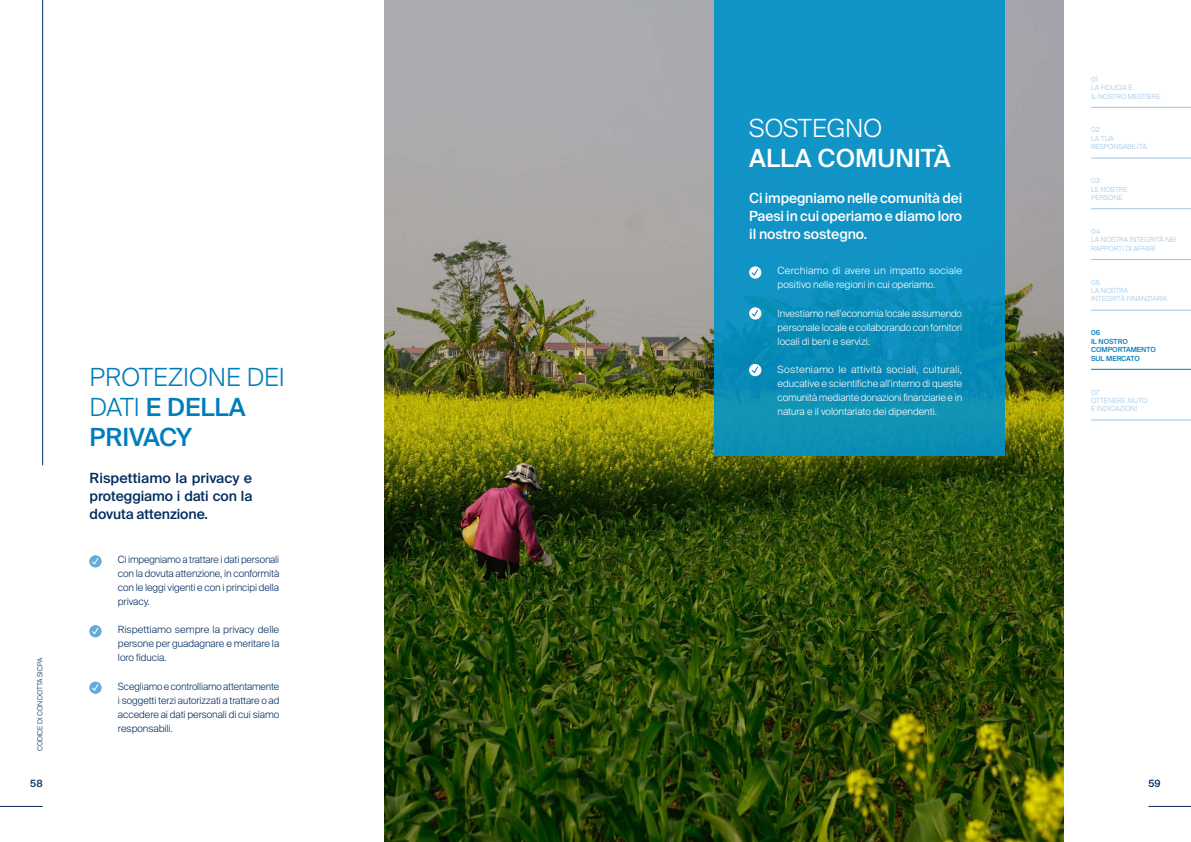
<style>
.page{position:relative;width:1191px;height:842px;background:#fff}
.page>*{position:absolute;margin:0;border:0;box-sizing:border-box;transform-origin:0 0}
.t1{font:300 25px/30px "Suisse Intl";color:#007dbb}
.t2{font:500 25px "Suisse Intl";color:#fff}
.t3{font:300 25px "Suisse Intl";color:#fff}
.t4{font:500 14px/18px "Suisse Intl";letter-spacing:-.01em;color:#fff;text-align:justify}
.t5{font:500 14px/18px "Suisse Intl";letter-spacing:-.005em;color:#002c5f;text-align:justify}
.t6{font:300 10px/14px "Suisse Intl";letter-spacing:-.005em;color:#fff;text-align:justify}
.t7{font:300 10px/14px "Suisse Intl";letter-spacing:-.005em;color:#002c5f;text-align:justify}
.t8{font:500 10px "Suisse Intl";color:#002c5f}
.t9{font:300 7px/8.4px "Suisse Intl";color:#9fc6e6}
.t10{font:500 7px/8.4px "Suisse Intl";color:#007dbb}
.t11{font:300 7px "Suisse Intl";color:#002c5f}
.s1{font-weight:500}
</style>
<div class="page">
<img style="left:385px;top:0;width:678px;height:842px">
<div style="left:90px;top:556px;width:11px;height:11px;background:#65abd7;border-radius:50%"></div>
<div style="left:90px;top:555px;width:11px;height:12px;border:1px solid #65abd7;border-radius:50%"></div>
<svg style="left:92px;top:558px;width:6px;height:7px"></svg>
<div style="left:90px;top:626px;width:11px;height:11px;background:#65abd7;border-radius:50%"></div>
<div style="left:90px;top:625px;width:11px;height:12px;border:1px solid #65abd7;border-radius:50%"></div>
<svg style="left:92px;top:627px;width:6px;height:7px"></svg>
<div style="left:90px;top:682px;width:11px;height:11px;background:#65abd7;border-radius:50%"></div>
<div style="left:90px;top:682px;width:11px;height:11px;border:1px solid #65abd7;border-radius:50%"></div>
<svg style="left:92px;top:684px;width:6px;height:7px"></svg>
<div style="left:713px;top:0;width:291px;height:456px;background:linear-gradient(to right,#0f92c1,#0e91c0)"></div>
<div style="left:749px;top:267px;width:12px;height:11px;background:#fff;border-radius:50%"></div>
<div style="left:749px;top:267px;width:12px;height:11px;border:1px solid #fff;border-radius:50%"></div>
<svg style="left:751px;top:269px;width:7px;height:7px"></svg>
<div style="left:749px;top:364px;width:12px;height:12px;background:#fff;border-radius:50%"></div>
<div style="left:749px;top:364px;width:12px;height:12px;border:1px solid #fff;border-radius:50%"></div>
<svg style="left:751px;top:366px;width:7px;height:7px"></svg>
<div style="left:749px;top:308px;width:12px;height:11px;background:#fff;border-radius:50%"></div>
<div style="left:749px;top:308px;width:12px;height:11px;border:1px solid #fff;border-radius:50%"></div>
<svg style="left:751px;top:310px;width:7px;height:7px"></svg>
<hr style="left:1091px;top:107px;width:100px;height:1px;background:#9fc6e6">
<hr style="left:1091px;top:158px;width:100px;height:1px;background:#9fc6e6">
<hr style="left:1091px;top:208px;width:100px;height:1px;background:#9fc6e6">
<hr style="left:1091px;top:259px;width:100px;height:1px;background:#9fc6e6">
<hr style="left:1091px;top:310px;width:100px;height:1px;background:#9fc6e6">
<hr style="left:1091px;top:369px;width:100px;height:1px;background:#007dbb">
<hr style="left:1091px;top:420px;width:100px;height:1px;background:#9fc6e6">
<hr style="left:0;top:806px;width:43px;height:1px;background:#002c5f">
<hr style="left:1148px;top:806px;width:43px;height:1px;background:#002c5f">
<hr style="left:42px;top:0;width:1px;height:465px;background:#002c5f">
<h1 class="t1" style="left:90px;top:362px;width:197px">PROTEZIONE DEI<br>DATI <span class="s1">E DELLA<br>PRIVACY</span></h1>
<h2 class="t5" style="left:90px;top:469px;width:164px">Rispettiamo la privacy e proteggiamo i dati con la dovuta attenzione.</h2>
<h1 class="t3" style="left:749px;top:113px;width:134px">SOSTEGNO</h1>
<h1 class="t2" style="left:749px;top:143px;width:203px">ALLA COMUNITÀ</h1>
<h2 class="t4" style="left:749px;top:189px;width:214px">Ci impegniamo nelle comunità dei Paesi in cui operiamo e diamo loro il nostro sostegno.</h2>
<p class="t6" style="left:777px;top:264px;width:186px">Cerchiamo di avere un impatto sociale positivo nelle regioni in cui operiamo.</p>
<p class="t6" style="left:777px;top:306px;width:186px">Investiamo nell'economia locale assumendo personale locale e collaborando con fornitori locali di beni e servizi.</p>
<p class="t6" style="left:777px;top:362px;width:186px">Sosteniamo le attività sociali, culturali, educative e scientifiche all'interno di queste comunità mediante donazioni finanziarie e in natura e il volontariato dei dipendenti.</p>
<p class="t9" style="left:1091px;top:75px;width:71px">01<br>LA FIDUCIA È<br>IL NOSTRO MESTIERE</p>
<p class="t9" style="left:1091px;top:126px;width:57px">02<br>LA TUA<br>RESPONSABILITÀ</p>
<p class="t9" style="left:1091px;top:177px;width:38px">03<br>LE NOSTRE<br>PERSONE</p>
<p class="t9" style="left:1091px;top:227px;width:87px">04<br>LA NOSTRA INTEGRITÀ NEI<br>RAPPORTI DI AFFARI</p>
<p class="t9" style="left:1091px;top:278px;width:78px">05<br>LA NOSTRA<br>INTEGRITÀ FINANZIARIA</p>
<p class="t10" style="left:1091px;top:329px;width:66px">06<br>IL NOSTRO<br>COMPORTAMENTO<br>SUL MERCATO</p>
<p class="t9" style="left:1091px;top:388px;width:58px">07<br>OTTENERE AIUTO<br>E INDICAZIONI</p>
<p class="t7" style="left:118px;top:553px;width:163px">Ci impegniamo a trattare i dati personali con la dovuta attenzione, in conformità con le leggi vigenti e con i principi della privacy.</p>
<p class="t7" style="left:118px;top:623px;width:163px">Rispettiamo sempre la privacy delle persone per guadagnare e meritare la loro fiducia.</p>
<p class="t7" style="left:118px;top:679px;width:163px">Scegliamo e controlliamo attentamente i soggetti terzi autorizzati a trattare o ad accedere ai dati personali di cui siamo responsabili.</p>
<p class="t11" style="left:36px;top:751px;width:95px;rotate:-90deg">CODICE DI CONDOTTA SICPA</p>
<p class="t8" style="left:30px;top:778px;width:14px">58</p>
<p class="t8" style="left:1148px;top:778px;width:14px">59</p>
</div>
